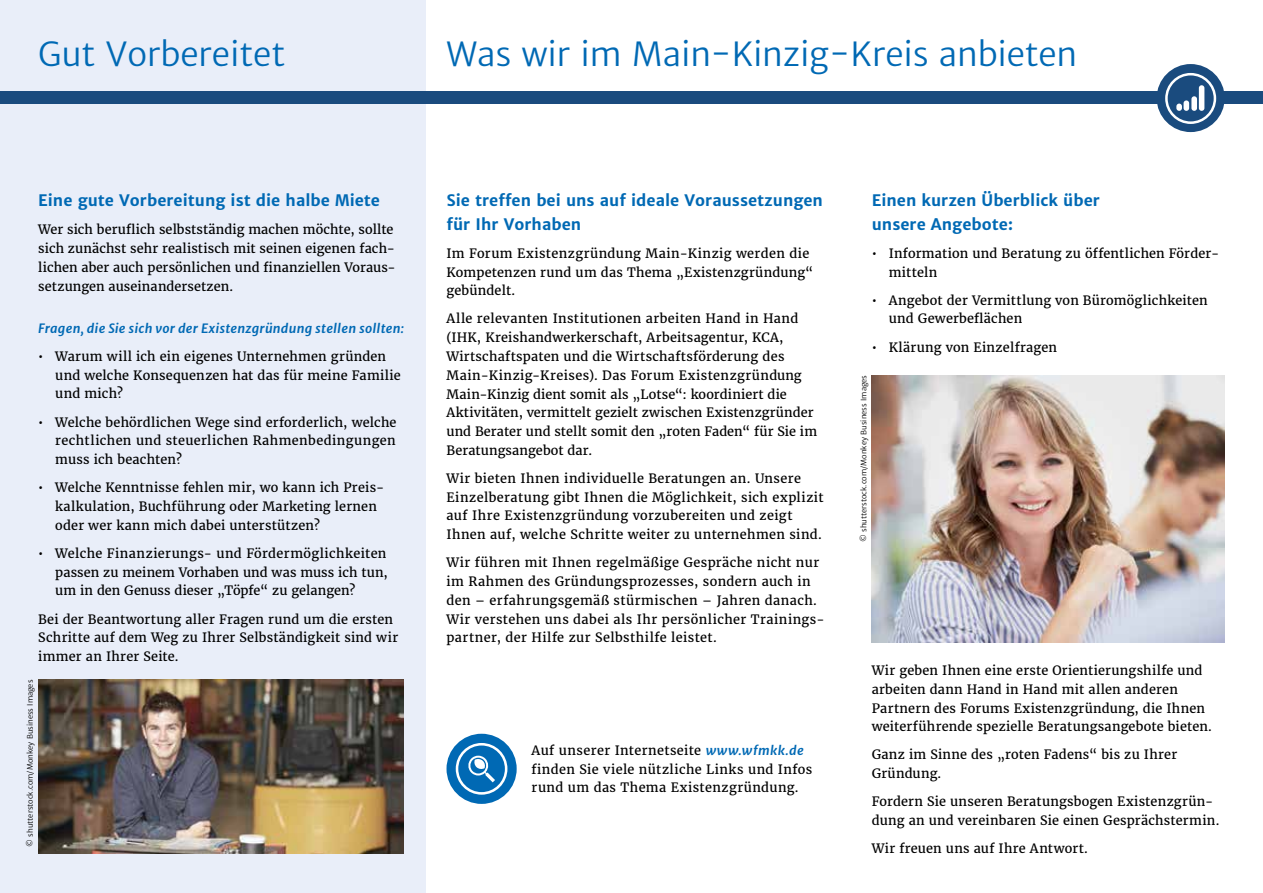
<style>
.page{position:relative;width:1263px;height:893px;background:#fff}
.page>*{position:absolute;margin:0;border:0;box-sizing:border-box;transform-origin:0 0}
.t1{font:33px "Merriweather Sans";letter-spacing:-.005em;color:#0069b4}
.t2{font:700 15.75px/23.4px "Merriweather Sans";color:#0069b4}
.t3{font:12.75px/18.8px "Merriweather";letter-spacing:.02em;color:#000}
.t4{font:italic 700 12.75px "Merriweather Sans";letter-spacing:.015em;color:#0069b4}
.t5{font:7.5px "Merriweather Sans";color:#000}
.s1{font-family:"Merriweather Sans";font-weight:700;font-style:italic;color:#0069b4}
</style>
<div class="page">
<div style="left:1157px;top:64px;width:68px;height:68px;background:#1a4b7e;border-radius:50%"></div>
<div style="left:0;top:0;width:425px;height:893px;background:#e9eef9"></div>
<div style="left:0;top:91px;width:1263px;height:13px;background:#1a4b7e"></div>
<svg style="left:1165px;top:73px;width:51px;height:51px"></svg>
<div style="left:1176px;top:104px;width:6px;height:7px;background:#fff;border-radius:3px"></div>
<div style="left:1183px;top:100px;width:6px;height:11px;background:#fff;border-radius:3px"></div>
<div style="left:1191px;top:96px;width:6px;height:15px;background:#fff;border-radius:3px"></div>
<div style="left:1199px;top:85px;width:5px;height:26px;background:#fff;border-radius:3px"></div>
<img style="left:872px;top:375px;width:353px;height:267px">
<img style="left:38px;top:680px;width:366px;height:173px">
<div style="left:446px;top:734px;width:71px;height:70px;background:#0069b4;border-radius:50%"></div>
<svg style="left:456px;top:743px;width:51px;height:52px"></svg>
<h1 class="t1" style="left:38px;top:34px;width:248px">Gut Vorbereitet</h1>
<h1 class="t1" style="left:446px;top:34px;width:632px">Was wir im Main-Kinzig-Kreis anbieten</h1>
<p class="t2" style="left:38px;top:189px;width:343px">Eine gute Vorbereitung ist die halbe Miete</p>
<p class="t3" style="left:38px;top:220px;width:359px">Wer sich beruflich selbstständig machen möchte, sollte sich zunächst sehr realistisch mit seinen eigenen fach&shy;lichen aber auch persönlichen und finanziellen Voraus&shy;setzungen auseinandersetzen.</p>
<p class="t4" style="left:38px;top:320px;width:367px">Fragen, die Sie sich vor der Existenzgründung stellen sollten:</p>
<p class="t3" style="left:55px;top:347px;width:347px;text-indent:-17px">• Warum will ich ein eigenes Unternehmen gründen und welche Konsequenzen hat das für meine Familie und mich?</p>
<p class="t3" style="left:55px;top:413px;width:343px;text-align:justify;text-indent:-17px">• Welche behördlichen Wege sind erforderlich, welche rechtlichen und steuerlichen Rahmenbedingungen muss ich beachten?</p>
<p class="t3" style="left:55px;top:478px;width:330px;text-indent:-17px">• Welche Kenntnisse fehlen mir, wo kann ich Preis&shy;kalkulation, Buchführung oder Marketing lernen oder wer kann mich dabei unterstützen?</p>
<p class="t3" style="left:55px;top:544px;width:334px;text-align:justify;text-indent:-17px">• Welche Finanzierungs- und Fördermöglichkeiten passen zu meinem Vorhaben und was muss ich tun, um in den Genuss dieser „Töpfe“ zu gelangen?</p>
<p class="t3" style="left:38px;top:610px;width:361px">Bei der Beantwortung aller Fragen rund um die ersten<br>Schritte auf dem Weg zu Ihrer Selbständigkeit sind wir immer an Ihrer Seite.</p>
<p class="t5" style="left:26px;top:847px;width:169px;rotate:-90deg">© shutterstock.com/Monkey Business Images</p>
<p class="t2" style="left:446px;top:189px;width:378px">Sie treffen bei uns auf ideale Voraussetzungen für Ihr Vorhaben</p>
<p class="t3" style="left:446px;top:244px;width:368px">Im Forum Existenzgründung Main-Kinzig werden die<br>Kompetenzen rund um das Thema „Existenzgründung“ gebündelt.</p>
<p class="t3" style="left:446px;top:310px;width:372px">Alle relevanten Institutionen arbeiten Hand in Hand (IHK, Kreishandwerkerschaft, Arbeitsagentur, KCA, Wirtschaftspaten und die Wirtschaftsförderung des Main-Kinzig-Kreises). Das Forum Existenzgründung Main-Kinzig dient somit als „Lotse“: koordiniert die Aktivitäten, vermittelt gezielt zwischen Existenzgründer und Berater und stellt somit den „roten Faden“ für Sie im Beratungsangebot dar.</p>
<p class="t3" style="left:446px;top:469px;width:378px">Wir bieten Ihnen individuelle Beratungen an. Unsere Einzelberatung gibt Ihnen die Möglichkeit, sich explizit auf Ihre Existenzgründung vorzubereiten und zeigt Ihnen auf, welche Schritte weiter zu unternehmen sind.</p>
<p class="t3" style="left:446px;top:553px;width:380px">Wir führen mit Ihnen regelmäßige Gespräche nicht nur im Rahmen des Gründungsprozesses, sondern auch in den – erfahrungsgemäß stürmischen – Jahren danach.<br>Wir verstehen uns dabei als Ihr persönlicher Trainings&shy;partner, der Hilfe zur Selbsthilfe leistet.</p>
<p class="t3" style="left:531px;top:741px;width:282px">Auf unserer Internetseite <span class="s1">www.wfmkk.de </span>finden Sie viele nützliche Links und Infos rund um das Thema Existenzgründung.</p>
<p class="t2" style="left:872px;top:189px;width:230px">Einen kurzen Überblick über unsere Angebote:</p>
<p class="t3" style="left:889px;top:244px;width:332px;text-indent:-17px">• Information und Beratung zu öffentlichen Förder&shy;mitteln</p>
<p class="t3" style="left:889px;top:291px;width:321px;text-indent:-17px">• Angebot der Vermittlung von Büromöglichkeiten und Gewerbeflächen</p>
<p class="t3" style="left:872px;top:338px;width:187px">• Klärung von Einzelfragen</p>
<p class="t5" style="left:859px;top:542px;width:169px;rotate:-90deg">© shutterstock.com/Monkey Business Images</p>
<p class="t3" style="left:872px;top:661px;width:342px">Wir geben Ihnen eine erste Orientierungshilfe und arbeiten dann Hand in Hand mit allen anderen Partnern des Forums Existenzgründung, die Ihnen weiterführende spezielle Beratungsangebote bieten.</p>
<p class="t3" style="left:872px;top:745px;width:307px">Ganz im Sinne des „roten Fadens“ bis zu Ihrer<br>Gründung.</p>
<p class="t3" style="left:872px;top:792px;width:349px">Fordern Sie unseren Beratungsbogen Existenzgrün&shy;dung an und vereinbaren Sie einen Gesprächstermin.</p>
<p class="t3" style="left:872px;top:839px;width:218px">Wir freuen uns auf Ihre Antwort.</p>
</div>
